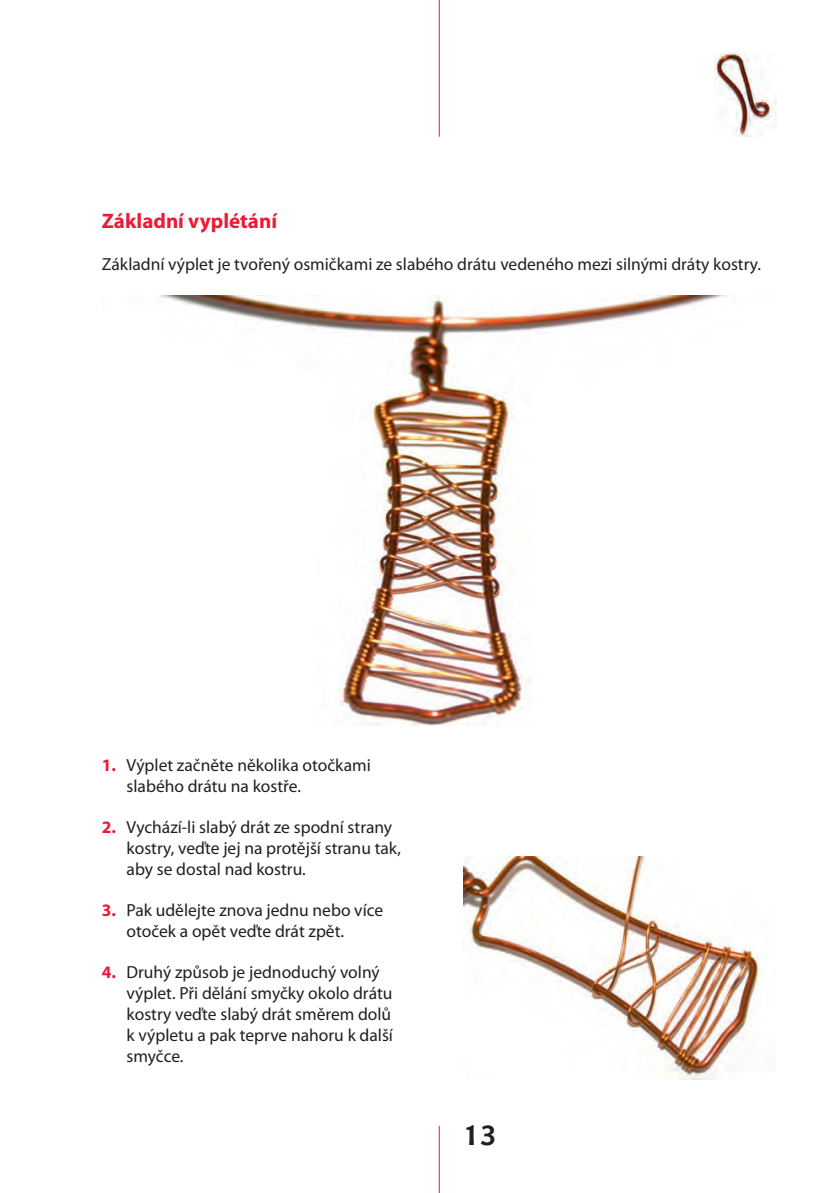
<style>
.page{position:relative;width:825px;height:1193px;background:#fff}
.page>*{position:absolute;margin:0;border:0;box-sizing:border-box;transform-origin:0 0}
.t1{font:700 28px "Chianti BT";color:#231f20}
.t2{font:700 21px "Myriad Pro";color:#ed1a36}
.t3{font:17.5px/21px "Myriad Pro";color:#231f20}
.s1{font-weight:700;color:#ed1a36}
</style>
<div class="page">
<hr style="left:439px;top:1125px;width:1px;height:67px;background:#ed1a36">
<hr style="left:439px;top:0;width:1px;height:137px;background:#ed1a36">
<img style="left:714px;top:52px;width:62px;height:85px">
<img style="left:158px;top:295px;width:570px;height:431px">
<img style="left:464px;top:856px;width:301px;height:223px">
<p class="t2" style="left:102px;top:213px;width:177px">Základní vyplétání</p>
<p class="t3" style="left:102px;top:255px;width:661px">Základní výplet je tvořený osmičkami ze slabého drátu vedeného mezi silnými dráty kostry.</p>
<p class="t3" style="left:127px;top:756px;width:246px;text-indent:-25px"><span class="s1">1.</span> Výplet začněte několika otočkami slabého drátu na kostře.</p>
<p class="t3" style="left:127px;top:817px;width:276px;text-indent:-25px"><span class="s1">2.</span> Vychází-li slabý drát ze spodní strany kostry, veďte jej na protější stranu tak, aby se dostal nad kostru.</p>
<p class="t3" style="left:127px;top:900px;width:258px;text-indent:-25px"><span class="s1">3.</span> Pak udělejte znova jednu nebo více otoček a opět veďte drát zpět.</p>
<p class="t3" style="left:127px;top:962px;width:268px;text-indent:-25px"><span class="s1">4.</span> Druhý způsob je jednoduchý volný výplet. Při dělání smyčky okolo drátu kostry veďte slabý drát směrem dolů k výpletu a pak teprve nahoru k další smyčce.</p>
<p class="t1" style="left:463px;top:1124px;width:36px">13</p>
</div>
